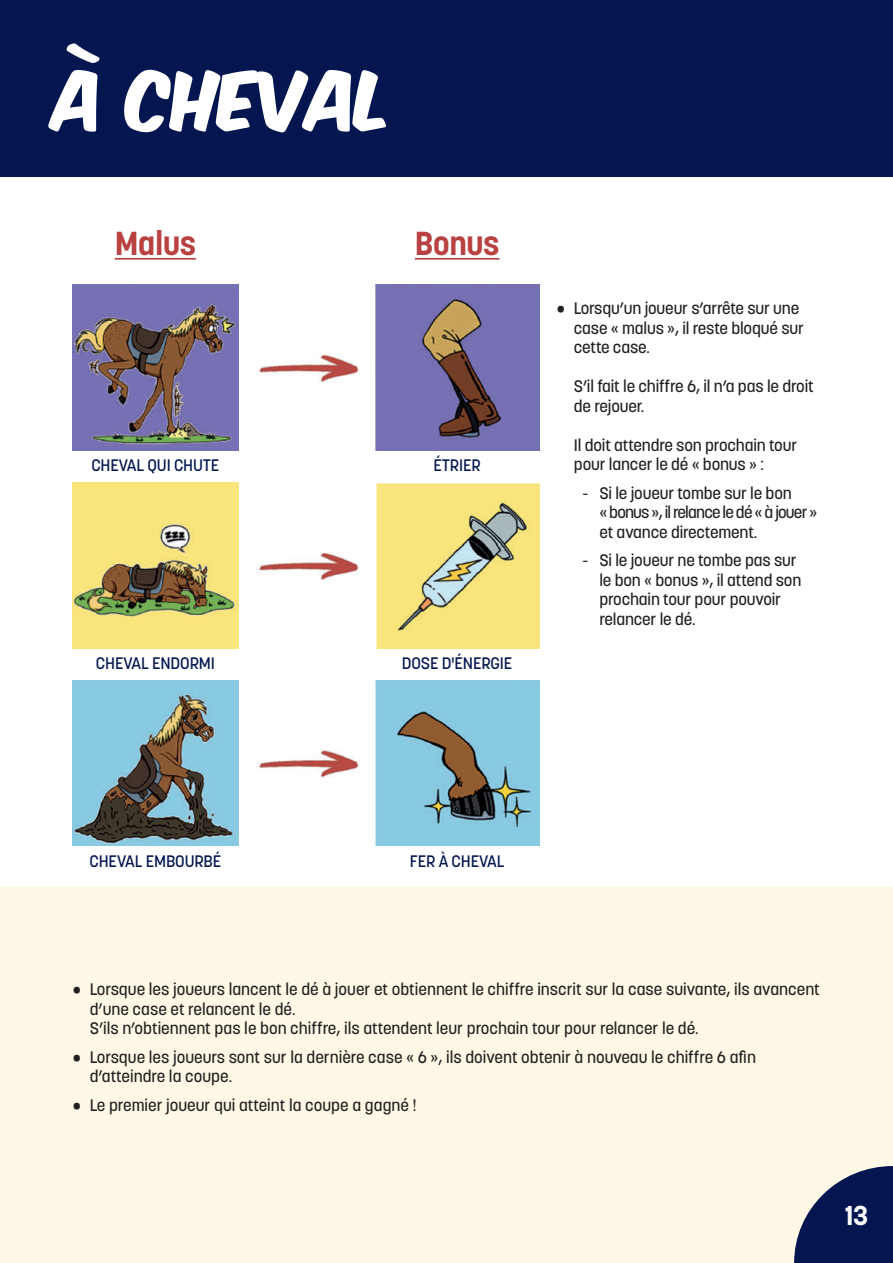
<style>
.page{position:relative;width:893px;height:1263px;background:#fff}
.page>*{position:absolute;margin:0;border:0;box-sizing:border-box;transform-origin:0 0}
.t1{font:69px "Komika Title Axis";color:#fff}
.t2{font:700 33px "Korolev";letter-spacing:-.01em;color:#b84241}
.t3{font:700 27px "Korolev";color:#fff}
.t4{font:500 16.5px/19.5px "Korolev";letter-spacing:-.01em;color:#231f20}
.t5{font:500 16.5px "Korolev";letter-spacing:-.01em;color:#031650}
</style>
<div class="page">
<div style="left:0;top:0;width:893px;height:176px;background:#031650"></div>
<div style="left:0;top:888px;width:893px;height:375px;background:#fdf9e6"></div>
<hr style="left:115px;top:258px;width:81px;height:2px;background:#b84241">
<hr style="left:415px;top:258px;width:84px;height:2px;background:#b84241">
<img style="left:73px;top:285px;width:165px;height:165px">
<img style="left:73px;top:483px;width:165px;height:165px">
<img style="left:73px;top:680px;width:165px;height:166px">
<img style="left:259px;top:285px;width:281px;height:165px">
<img style="left:259px;top:483px;width:281px;height:165px">
<img style="left:259px;top:680px;width:281px;height:166px">
<svg style="left:794px;top:1166px;width:99px;height:97px"></svg>
<h1 class="t1" style="left:54px;top:66px;width:341px">À CHEVAL</h1>
<h2 class="t2" style="left:115px;top:222px;width:83px">Malus</h2>
<h2 class="t2" style="left:415px;top:222px;width:86px">Bonus</h2>
<p class="t5" style="left:91px;top:455px;width:130px">CHEVAL QUI CHUTE</p>
<p class="t5" style="left:96px;top:653px;width:120px">CHEVAL ENDORMI</p>
<p class="t5" style="left:434px;top:455px;width:49px">ÉTRIER</p>
<p class="t5" style="left:402px;top:653px;width:112px">DOSE D'ÉNERGIE</p>
<p class="t4" style="left:574px;top:299px;width:232px;text-indent:-17px">• Lorsqu’un joueur s’arrête sur une case « malus », il reste bloqué sur cette case.</p>
<p class="t4" style="left:574px;top:377px;width:241px">S’il fait le chiffre 6, il n’a pas le droit de rejouer.</p>
<p class="t4" style="left:574px;top:435px;width:225px">Il doit attendre son prochain tour pour lancer le dé « bonus » :</p>
<p class="t4" style="left:599px;top:483px;width:219px;text-indent:-17px">- Si le joueur tombe sur le bon<br>« bonus », il relance le dé « à jouer » et avance directement.</p>
<p class="t4" style="left:599px;top:551px;width:204px;text-indent:-17px">- Si le joueur ne tombe pas sur le bon « bonus », il attend son prochain tour pour pouvoir relancer le dé.</p>
<p class="t5" style="left:90px;top:851px;width:133px">CHEVAL EMBOURBÉ</p>
<p class="t5" style="left:410px;top:851px;width:96px">FER À CHEVAL</p>
<p class="t4" style="left:90px;top:980px;width:732px;text-indent:-17px">• Lorsque les joueurs lancent le dé à jouer et obtiennent le chiffre inscrit sur la case suivante, ils avancent d’une case et relancent le dé.<br>S’ils n’obtiennent pas le bon chiffre, ils attendent leur prochain tour pour relancer le dé.</p>
<p class="t4" style="left:90px;top:1047px;width:668px;text-indent:-17px">• Lorsque les joueurs sont sur la dernière case « 6 », ils doivent obtenir à nouveau le chiffre 6 afin d’atteindre la coupe.</p>
<p class="t4" style="left:73px;top:1095px;width:345px">• Le premier joueur qui atteint la coupe a gagné !</p>
<h3 class="t3" style="left:845px;top:1198px;width:25px">13</h3>
</div>
